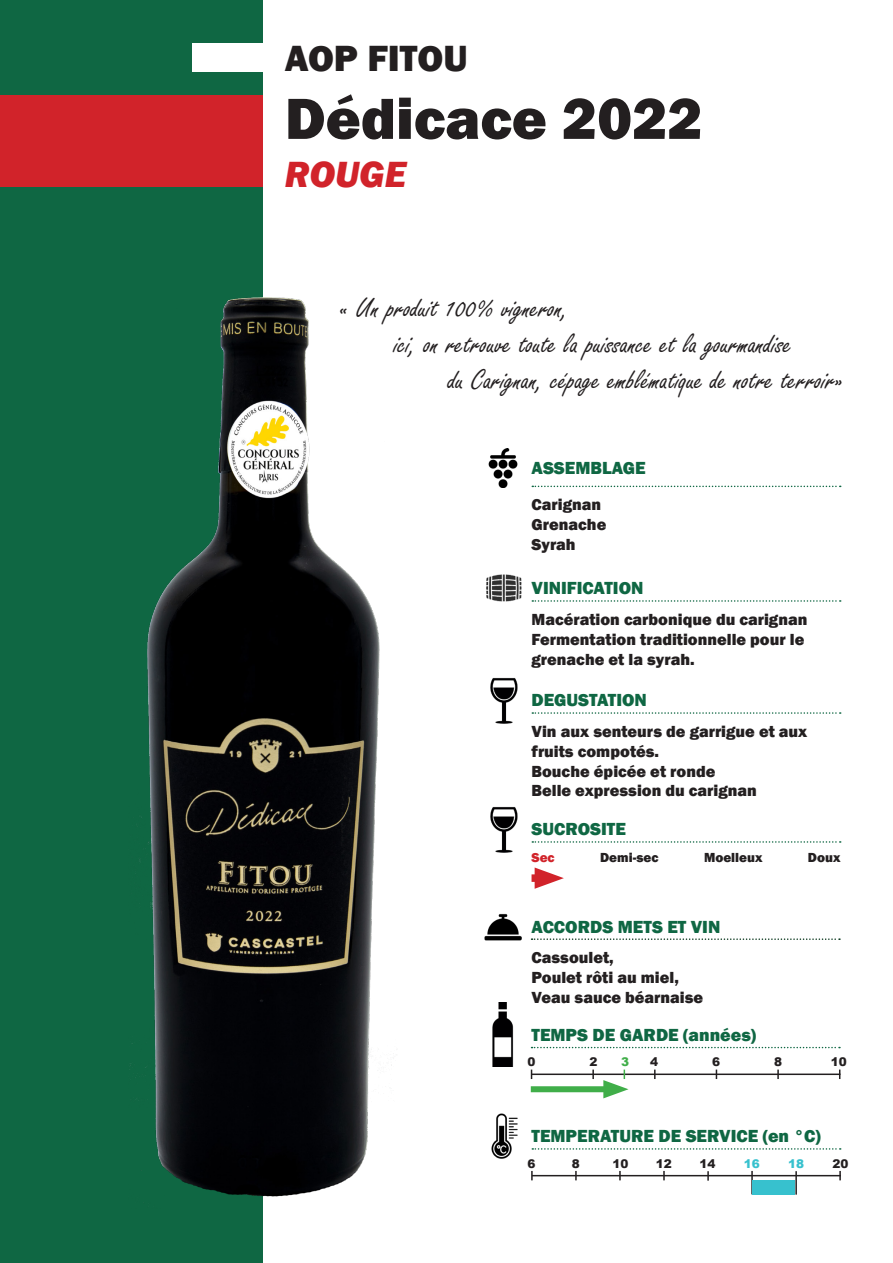
<style>
.page{position:relative;width:893px;height:1263px;background:#fff}
.page>*{position:absolute;margin:0;border:0;box-sizing:border-box;transform-origin:0 0}
.t1{font:800 60px "Franklin Gothic";color:#231f20}
.t2{font:800 37.5px "Franklin Gothic";color:#231f20}
.t3{font:italic 800 37.5px "Franklin Gothic";color:#d1232a}
.t4{font:30px "Freestyle Script";color:#231f20}
.t5{font:800 18px "Franklin Gothic";color:#0f6743}
.t6{font:800 16.5px/19.8px "Franklin Gothic";color:#231f20}
.t7{font:800 13.5px "Franklin Gothic";color:#231f20}
.t8{font:800 13.5px "Franklin Gothic";color:#d1232a}
.t9{font:900 12px "Arial";color:#231f20}
.t10{font:900 12px "Arial";color:#37c1ce}
.t11{font:900 12px "Arial";color:#40ae49}
</style>
<div class="page">
<div style="left:0;top:0;width:263px;height:1263px;background:#0f6743"></div>
<div style="left:192px;top:43px;width:71px;height:29px;background:#fff"></div>
<div style="left:0;top:96px;width:263px;height:91px;background:#d1232a"></div>
<img style="left:129px;top:297px;width:263px;height:900px">
<img style="left:492px;top:1002px;width:22px;height:64px">
<svg style="left:531px;top:1047px;width:309px;height:1px"></svg>
<img style="left:491px;top:1113px;width:27px;height:46px">
<svg style="left:532px;top:1148px;width:309px;height:2px"></svg>
<img style="left:488px;top:449px;width:30px;height:38px">
<svg style="left:532px;top:486px;width:309px;height:1px"></svg>
<img style="left:486px;top:574px;width:36px;height:28px">
<svg style="left:532px;top:600px;width:309px;height:2px"></svg>
<img style="left:490px;top:677px;width:28px;height:47px">
<svg style="left:532px;top:712px;width:309px;height:2px"></svg>
<img style="left:490px;top:806px;width:28px;height:46px">
<svg style="left:532px;top:841px;width:309px;height:2px"></svg>
<img style="left:485px;top:913px;width:37px;height:27px">
<svg style="left:531px;top:938px;width:309px;height:2px"></svg>
<div style="left:531px;top:874px;width:16px;height:8px;background:#d1232a"></div>
<svg style="left:535px;top:867px;width:29px;height:22px"></svg>
<hr style="left:531px;top:1073px;width:309px;height:2px;background:#231f20">
<svg style="left:592px;top:1069px;width:2px;height:10px"></svg>
<svg style="left:654px;top:1069px;width:2px;height:10px"></svg>
<svg style="left:777px;top:1069px;width:2px;height:10px"></svg>
<hr style="left:532px;top:1175px;width:309px;height:1px;background:#231f20">
<svg style="left:531px;top:1171px;width:2px;height:9px"></svg>
<svg style="left:839px;top:1171px;width:2px;height:9px"></svg>
<svg style="left:575px;top:1171px;width:2px;height:9px"></svg>
<svg style="left:619px;top:1171px;width:2px;height:9px"></svg>
<svg style="left:663px;top:1171px;width:2px;height:9px"></svg>
<hr style="left:795px;top:1171px;width:2px;height:23px;background:#231f20">
<hr style="left:751px;top:1171px;width:2px;height:23px;background:#231f20">
<svg style="left:707px;top:1171px;width:2px;height:10px"></svg>
<div style="left:531px;top:1086px;width:83px;height:6px;background:#40ae49"></div>
<div style="left:753px;top:1180px;width:42px;height:14px;background:#37c1ce"></div>
<svg style="left:603px;top:1069px;width:25px;height:29px"></svg>
<p class="t2" style="left:285px;top:34px;width:184px">AOP FITOU</p>
<p class="t1" style="left:285px;top:80px;width:419px">Dédicace 2022</p>
<p class="t3" style="left:285px;top:150px;width:123px">ROUGE</p>
<p class="t4" style="left:340px;top:291px;width:230px">« Un produit 100% vigneron,</p>
<p class="t4" style="left:394px;top:327px;width:399px">ici, on retrouve toute la puissance et la gourmandise</p>
<p class="t4" style="left:448px;top:363px;width:397px">du Carignan, cépage emblématique de notre terroir»</p>
<p class="t5" style="left:531px;top:456px;width:116px">ASSEMBLAGE</p>
<p class="t6" style="left:531px;top:495px;width:71px">Carignan</p>
<p class="t6" style="left:531px;top:515px;width:76px">Grenache</p>
<p class="t6" style="left:531px;top:534px;width:46px">Syrah</p>
<p class="t5" style="left:531px;top:576px;width:113px">VINIFICATION</p>
<p class="t6" style="left:531px;top:609px;width:277px">Macération carbonique du carignan</p>
<p class="t6" style="left:531px;top:629px;width:274px">Fermentation traditionnelle pour le grenache et la syrah.</p>
<p class="t5" style="left:531px;top:688px;width:117px">DEGUSTATION</p>
<p class="t6" style="left:531px;top:721px;width:277px">Vin aux senteurs de garrigue et aux fruits compotés.</p>
<p class="t6" style="left:531px;top:761px;width:185px">Bouche épicée et ronde</p>
<p class="t6" style="left:531px;top:781px;width:227px">Belle expression du carignan</p>
<p class="t5" style="left:531px;top:817px;width:96px">SUCROSITE</p>
<p class="t8" style="left:531px;top:849px;width:25px">Sec</p>
<p class="t7" style="left:600px;top:849px;width:60px">Demi-sec</p>
<p class="t7" style="left:704px;top:849px;width:60px">Moelleux</p>
<p class="t7" style="left:808px;top:849px;width:34px">Doux</p>
<p class="t5" style="left:531px;top:915px;width:190px">ACCORDS METS ET VIN</p>
<p class="t6" style="left:531px;top:948px;width:84px">Cassoulet,</p>
<p class="t6" style="left:531px;top:967px;width:149px">Poulet rôti au miel,</p>
<p class="t6" style="left:531px;top:987px;width:173px">Veau sauce béarnaise</p>
<p class="t5" style="left:531px;top:1023px;width:226px">TEMPS DE GARDE (années)</p>
<p class="t9" style="left:527px;top:1053px;width:10px">0</p>
<p class="t9" style="left:589px;top:1053px;width:10px">2</p>
<p class="t11" style="left:621px;top:1053px;width:10px">3</p>
<p class="t9" style="left:650px;top:1053px;width:10px">4</p>
<p class="t9" style="left:712px;top:1053px;width:10px">6</p>
<p class="t9" style="left:774px;top:1053px;width:10px">8</p>
<p class="t9" style="left:831px;top:1053px;width:18px">10</p>
<p class="t5" style="left:531px;top:1124px;width:291px">TEMPERATURE DE SERVICE (en °C)</p>
<p class="t9" style="left:527px;top:1155px;width:10px">6</p>
<p class="t9" style="left:572px;top:1155px;width:10px">8</p>
<p class="t9" style="left:612px;top:1155px;width:18px">10</p>
<p class="t9" style="left:656px;top:1155px;width:18px">12</p>
<p class="t9" style="left:699px;top:1155px;width:18px">14</p>
<p class="t10" style="left:744px;top:1155px;width:18px">16</p>
<p class="t10" style="left:788px;top:1155px;width:18px">18</p>
<p class="t9" style="left:832px;top:1155px;width:18px">20</p>
</div>
